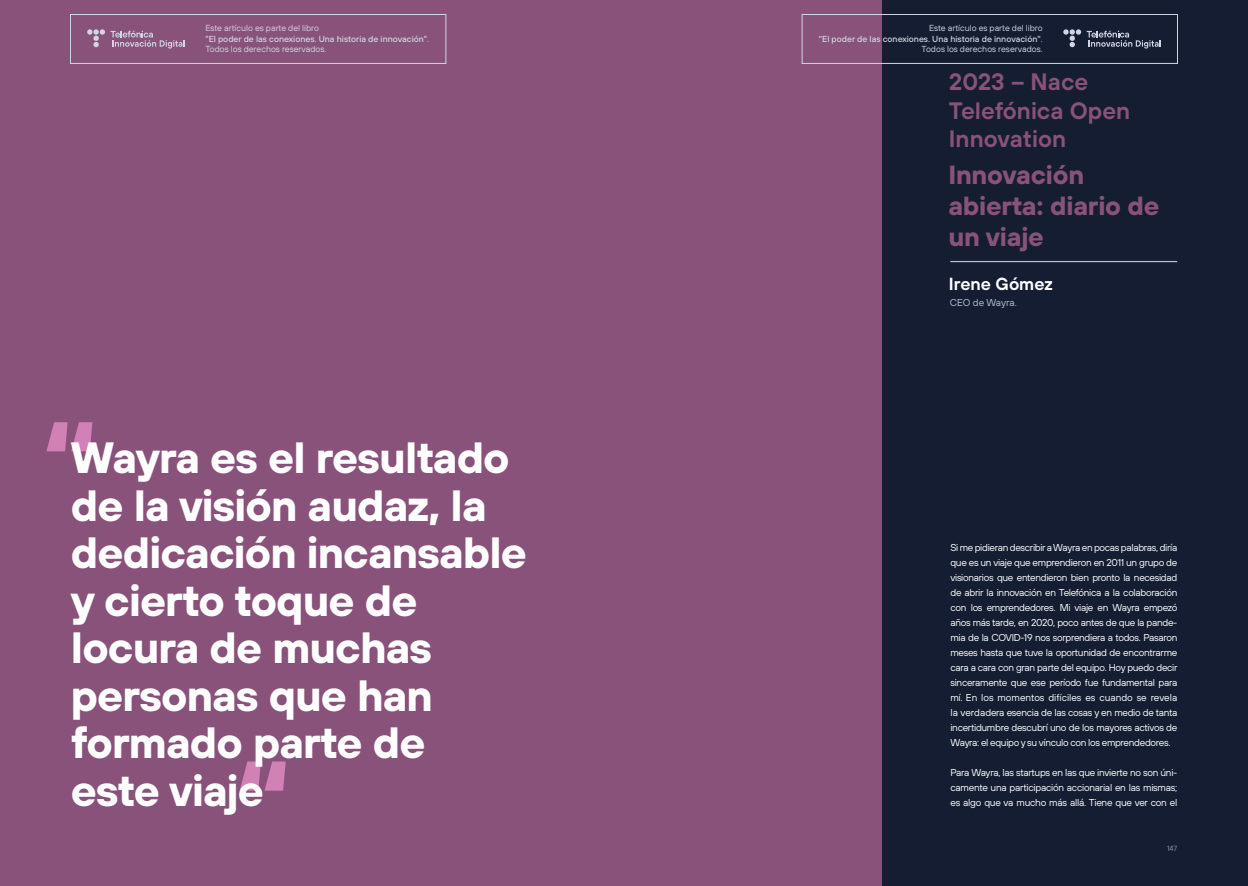
<style>
.page{position:relative;width:1248px;height:886px;background:#fff}
.page>*{position:absolute;margin:0;border:0;box-sizing:border-box;transform-origin:0 0}
.t1{font:700 112.5px "Tele Sans";color:#d181b5}
.t2{font:700 43.75px/47.5px "Tele Sans";letter-spacing:-.02em;color:#fff}
.t3{font:700 26.25px/31.2px "Tele Sans";letter-spacing:-.01em;color:#88527a}
.t4{font:600 23.75px/28.8px "Tele Sans";color:#88527a}
.t5{font:600 17.5px "Tele Sans";color:#fff}
.t6{font:10px/15px "Tele Sans";letter-spacing:-.03em;color:#fff;text-align:justify}
.t7{font:10px "Tele Sans";color:#b7bed2}
.t8{font:8.75px/10.5px "Tele Sans";color:#d1d5e4}
.t9{font:7.5px "Tele Sans";color:#8a96b0}
.s1{font-weight:500}
</style>
<div class="page">
<div style="left:881px;top:0;width:366px;height:886px;background:#141d32"></div>
<div style="left:0;top:0;width:881px;height:886px;background:#88527a"></div>
<hr style="left:950px;top:261px;width:226px;height:1px;background:#b7bed2">
<svg style="left:87px;top:29px;width:98px;height:20px"></svg>
<div style="left:70px;top:14px;width:376px;height:50px;border:1px solid #d1d5e4"></div>
<svg style="left:1063px;top:29px;width:97px;height:20px"></svg>
<div style="left:801px;top:14px;width:376px;height:50px;border:1px solid #d1d5e4"></div>
<p class="t8" style="left:205px;top:23px;width:225px">Este artículo es parte del libro<br><span class="s1">"El poder de las conexiones. Una historia de innovación"</span>.<br>Todos los derechos reservados.</p>
<p class="t8" style="left:818px;top:23px;width:225px;text-align:right">Este artículo es parte del libro<br><span class="s1">"El poder de las conexiones. Una historia de innovación"</span>.<br>Todos los derechos reservados.</p>
<h3 class="t4" style="left:948px;top:67px;width:183px">2023 – Nace<br>Telefónica Open<br>Innovation</h3>
<h3 class="t3" style="left:948px;top:158px;width:213px">Innovación abierta: diario de un viaje</h3>
<h3 class="t5" style="left:948px;top:273px;width:105px">Irene Gómez</h3>
<h1 class="t1" style="left:43px;top:386px;width:56px">“</h1>
<h2 class="t2" style="left:71px;top:432px;width:457px">Wayra es el resultado de la visión audaz, la dedicación incansable y cierto toque de locura de muchas personas que han formado parte de<br>este viaje</h2>
<h1 class="t1" style="left:236px;top:725px;width:56px">“</h1>
<p class="t7" style="left:949px;top:297px;width:69px">CEO de Wayra.</p>
<p class="t6" style="left:950px;top:540px;width:228px">Si me pidieran describir a Wayra en pocas palabras, diría que es un viaje que emprendieron en 2011 un grupo de visionarios que entendieron bien pronto la necesidad de abrir la innovación en Telefónica a la colaboración con los emprendedores. Mi viaje en Wayra empezó años más tarde, en 2020, poco antes de que la pande&shy;mia de la COVID-19 nos sorprendiera a todos. Pasaron meses hasta que tuve la oportunidad de encontrarme cara a cara con gran parte del equipo. Hoy puedo decir sinceramente que ese período fue fundamental para mí. En los momentos difíciles es cuando se revela la verdadera esencia de las cosas y en medio de tanta incertidumbre descubrí uno de los mayores activos de Wayra: el equipo y su vínculo con los emprendedores.</p>
<p class="t6" style="left:950px;top:765px;width:228px">Para Wayra, las startups en las que invierte no son úni&shy;camente una participación accionarial en las mismas; es algo que va mucho más allá. Tiene que ver con el</p>
<p class="t9" style="left:1166px;top:844px;width:12px">147</p>
</div>
